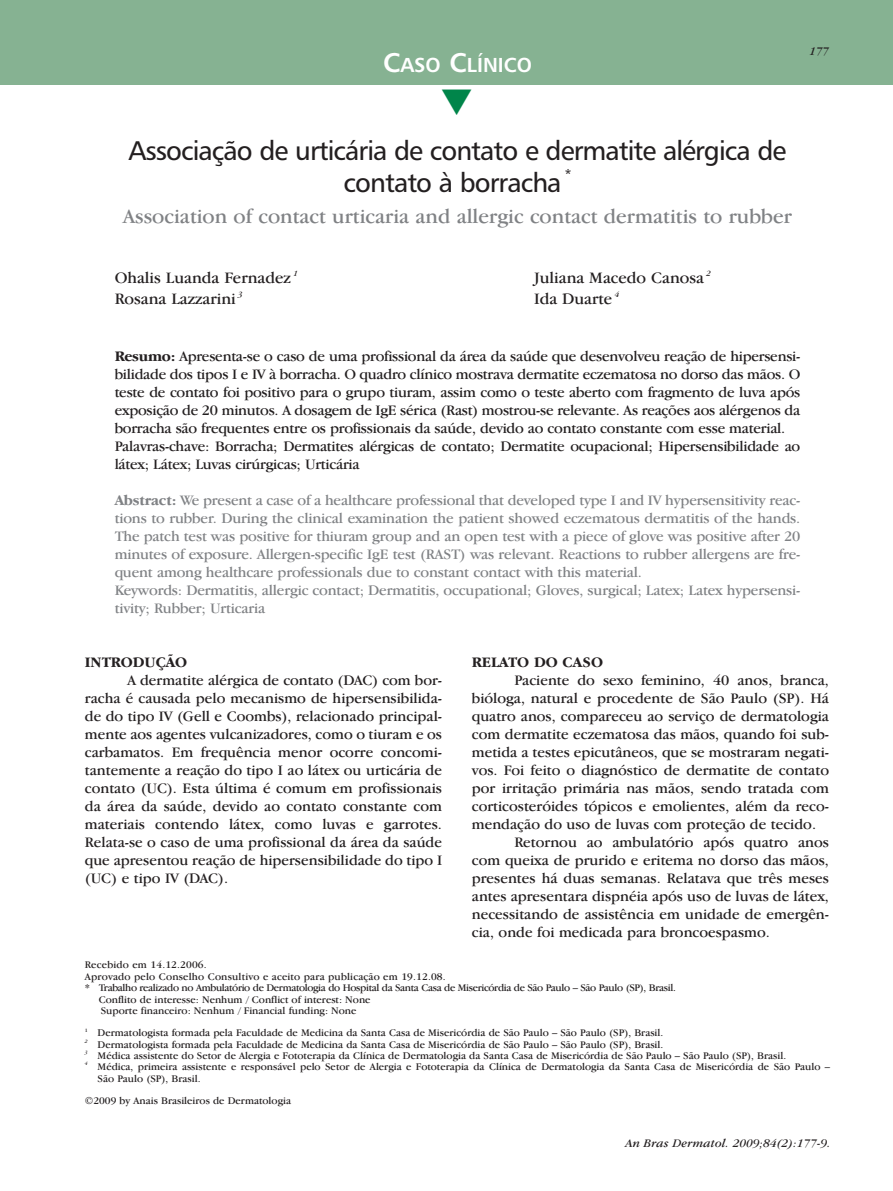
<style>
.page{position:relative;width:893px;height:1191px;background:#fff}
.page>*{position:absolute;margin:0;border:0;box-sizing:border-box;transform-origin:0 0}
.t1{font:27px/31.5px "Humanist 777 BT Roman B";letter-spacing:-.035em;color:#231f20;text-align:center}
.t2{font:21px "Garamond IT Cby BT";color:#808285}
.t3{font:20.25px "Humanist 777 BT Bold B";color:#fff}
.t4{font:16.5px "Garamond IT Cby BT";color:#231f20}
.t5{font:15px/18px "Garamond IT Cby BT";color:#231f20}
.t6{font:15px/18px "Garamond IT Cby BT";letter-spacing:-.01em;color:#808285}
.t7{font:700 15px "Garamond IT Cby BT";color:#231f20}
.t8{font:13.5px "Humanist 777 BT Roman B";color:#231f20}
.t9{font:italic 12px "Garamond IT Cby BT";letter-spacing:.015em;color:#231f20}
.t10{font:10.5px/12.6px "Garamond IT Cby BT";color:#231f20}
.t11{font:10.5px/11.2px "Garamond IT Cby BT";letter-spacing:-.035em;color:#231f20}
.t12{font:italic 8.25px "Garamond IT Cby BT";color:#231f20}
.t13{font:italic 5.25px "Garamond IT Cby BT";color:#231f20}
.t14{font:5.25px "Garamond IT Cby BT";color:#231f20}
.s1{font-size:27px}
.s2{font-weight:700}
</style>
<div class="page">
<div style="left:0;top:0;width:893px;height:85px;background:#86b292"></div>
<h3 class="t3" style="left:383px;top:57px;width:150px"><span class="s1">C</span>ASO <span class="s1">C</span>LÍNICO</h3>
<p class="t9" style="left:809px;top:46px;width:21px">177</p>
<h1 class="t1" style="left:129px;top:137px;width:659px">Associação de urticária de contato e dermatite alérgica de contato à borracha</h1>
<p class="t8" style="left:565px;top:169px;width:8px">*</p>
<h2 class="t2" style="left:123px;top:209px;width:670px">Association of contact urticaria and allergic contact dermatitis to rubber</h2>
<p class="t4" style="left:115px;top:272px;width:178px">Ohalis Luanda Fernadez</p>
<p class="t12" style="left:293px;top:270px;width:6px">1</p>
<p class="t4" style="left:534px;top:272px;width:172px">Juliana Macedo Canosa</p>
<p class="t12" style="left:707px;top:270px;width:6px">2</p>
<p class="t4" style="left:115px;top:293px;width:123px">Rosana Lazzarini</p>
<p class="t12" style="left:238px;top:291px;width:6px">3</p>
<p class="t4" style="left:534px;top:293px;width:80px">Ida Duarte</p>
<p class="t12" style="left:615px;top:291px;width:6px">4</p>
<p class="t5" style="left:115px;top:348px;width:687px"><span class="s2">Resumo:</span> Apresenta-se o caso de uma profissional da área da saúde que desenvolveu reação de hipersensi&shy;bilidade dos tipos I e IV à borracha. O quadro clínico mostrava dermatite eczematosa no dorso das mãos. O teste de contato foi positivo para o grupo tiuram, assim como o teste aberto com fragmento de luva após exposição de 20 minutos. A dosagem de IgE sérica (Rast) mostrou-se relevante. As reações aos alérgenos da borracha são frequentes entre os profissionais da saúde, devido ao contato constante com esse material.<br>Palavras-chave: Borracha; Dermatites alérgicas de contato; Dermatite ocupacional; Hipersensibilidade ao látex; Látex; Luvas cirúrgicas; Urticária</p>
<p class="t6" style="left:115px;top:492px;width:687px"><span class="s2">Abstract:</span> We present a case of a healthcare professional that developed type I and IV hypersensitivity reac&shy;tions to rubber. During the clinical examination the patient showed eczematous dermatitis of the hands.<br>The patch test was positive for thiuram group and an open test with a piece of glove was positive after 20 minutes of exposure. Allergen-specific IgE test (RAST) was relevant. Reactions to rubber allergens are fre&shy;quent among healthcare professionals due to constant contact with this material.<br>Keywords: Dermatitis, allergic contact; Dermatitis, occupational; Gloves, surgical; Latex; Latex hypersensi&shy;tivity; Rubber; Urticaria</p>
<p class="t7" style="left:85px;top:657px;width:104px">INTRODUÇÃO</p>
<p class="t5" style="left:85px;top:672px;width:359px;text-align:justify;text-indent:43px">A dermatite alérgica de contato (DAC) com bor&shy;racha é causada pelo mecanismo de hipersensibilida&shy;de do tipo IV (Gell e Coombs), relacionado principal&shy;mente aos agentes vulcanizadores, como o tiuram e os carbamatos. Em frequência menor ocorre concomi&shy;tantemente a reação do tipo I ao látex ou urticária de contato (UC). Esta última é comum em profissionais da área da saúde, devido ao contato constante com materiais contendo látex, como luvas e garrotes.<br>Relata-se o caso de uma profissional da área da saúde que apresentou reação de hipersensibilidade do tipo I (UC) e tipo IV (DAC).</p>
<p class="t7" style="left:472px;top:657px;width:133px">RELATO DO CASO</p>
<p class="t5" style="left:514px;top:672px;width:316px">Paciente do sexo feminino, 40 anos, branca,</p>
<p class="t5" style="left:472px;top:690px;width:359px">bióloga, natural e procedente de São Paulo (SP). Há</p>
<p class="t5" style="left:472px;top:708px;width:359px">quatro anos, compareceu ao serviço de dermatologia</p>
<p class="t5" style="left:472px;top:726px;width:359px">com dermatite eczematosa das mãos, quando foi sub-</p>
<p class="t5" style="left:472px;top:744px;width:359px">metida a testes epicutâneos, que se mostraram negati-</p>
<p class="t5" style="left:472px;top:762px;width:359px">vos. Foi feito o diagnóstico de dermatite de contato</p>
<p class="t5" style="left:472px;top:780px;width:359px">por irritação primária nas mãos, sendo tratada com</p>
<p class="t5" style="left:472px;top:798px;width:359px">corticosteróides tópicos e emolientes, além da reco-</p>
<p class="t5" style="left:472px;top:816px;width:346px">mendação do uso de luvas com proteção de tecido.</p>
<p class="t5" style="left:514px;top:834px;width:316px">Retornou ao ambulatório após quatro anos</p>
<p class="t5" style="left:472px;top:852px;width:359px">com queixa de prurido e eritema no dorso das mãos,</p>
<p class="t5" style="left:472px;top:870px;width:359px">presentes há duas semanas. Relatava que três meses</p>
<p class="t5" style="left:472px;top:888px;width:359px">antes apresentara dispnéia após uso de luvas de látex,</p>
<p class="t5" style="left:472px;top:906px;width:359px">necessitando de assistência em unidade de emergên-</p>
<p class="t5" style="left:472px;top:924px;width:300px">cia, onde foi medicada para broncoespasmo.</p>
<p class="t10" style="left:85px;top:958px;width:362px">Recebido em 14.12.2006.<br>Aprovado pelo Conselho Consultivo e aceito para publicação em 19.12.08.</p>
<p class="t11" style="left:99px;top:983px;width:579px;text-indent:-14px">* Trabalho realizado no Ambulatório de Dermatologia do Hospital da Santa Casa de Misericórdia de São Paulo – São Paulo (SP), Brasil.<br>Conflito de interesse: Nenhum / Conflict of interest: None<br>Suporte financeiro: Nenhum / Financial funding: None</p>
<p class="t14" style="left:85px;top:1028px;width:4px">1</p>
<p class="t10" style="left:98px;top:1027px;width:567px">Dermatologista formada pela Faculdade de Medicina da Santa Casa de Misericórdia de São Paulo – São Paulo (SP), Brasil.</p>
<p class="t13" style="left:85px;top:1039px;width:4px">2</p>
<p class="t10" style="left:98px;top:1039px;width:567px">Dermatologista formada pela Faculdade de Medicina da Santa Casa de Misericórdia de São Paulo – São Paulo (SP), Brasil.</p>
<p class="t13" style="left:85px;top:1050px;width:4px">3</p>
<p class="t10" style="left:98px;top:1050px;width:690px">Médica assistente do Setor de Alergia e Fototerapia da Clínica de Dermatologia da Santa Casa de Misericórdia de São Paulo – São Paulo (SP), Brasil.</p>
<p class="t13" style="left:85px;top:1061px;width:4px">4</p>
<p class="t10" style="left:98px;top:1062px;width:734px;line-height:11.2px">Médica, primeira assistente e responsável pelo Setor de Alergia e Fototerapia da Clínica de Dermatologia da Santa Casa de Misericórdia de São Paulo –<br>São Paulo (SP), Brasil.</p>
<p class="t10" style="left:85px;top:1095px;width:208px">©2009 by Anais Brasileiros de Dermatologia</p>
<p class="t9" style="left:625px;top:1138px;width:207px">An Bras Dermatol. 2009;84(2):177-9.</p>
</div>
